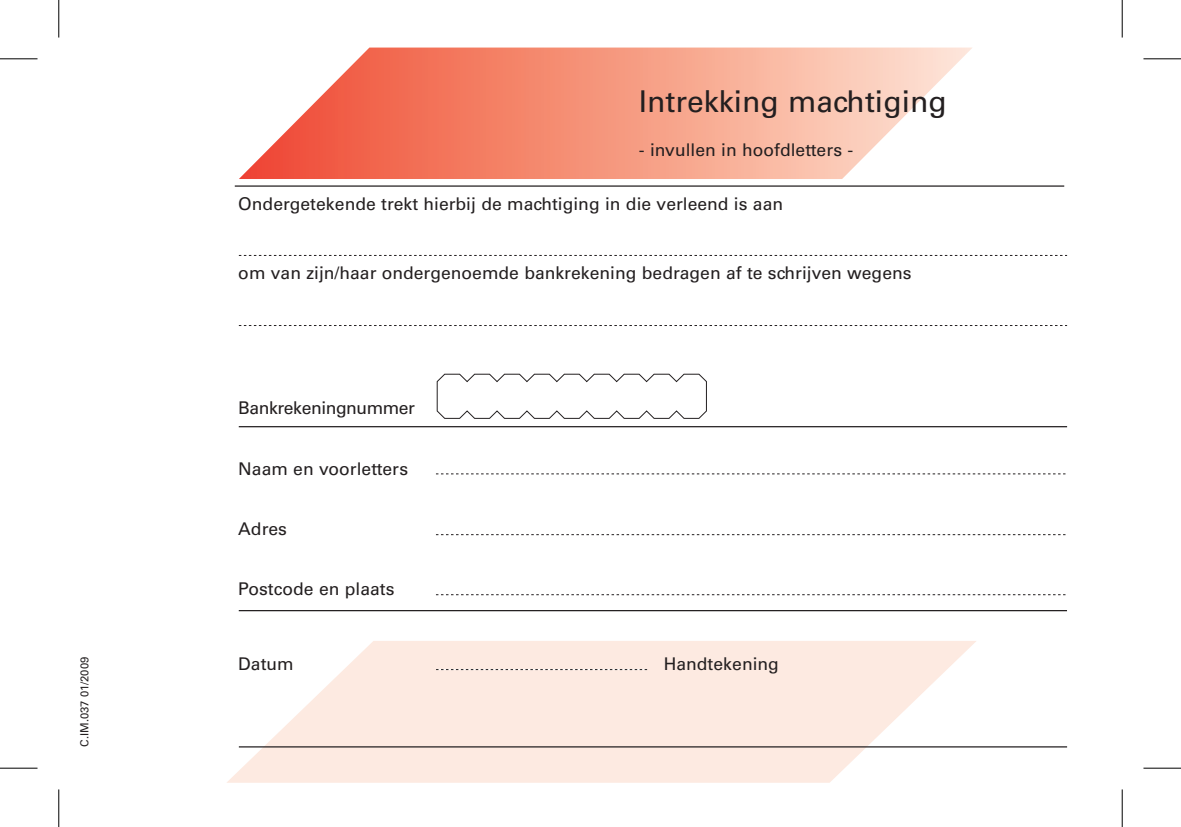
<style>
.page{position:relative;width:1181px;height:827px;background:#fff}
.page>*{position:absolute;margin:0;border:0;box-sizing:border-box;transform-origin:0 0}
.t1{font:30px "Univers";color:#231f20}
.t2{font:17.5px "Univers";color:#231f20}
.t3{font:17.5px "Univers";letter-spacing:-.025em;color:#231f20}
.t4{font:11.25px "Univers";color:#231f20}
</style>
<div class="page">
<svg style="left:239px;top:48px;width:733px;height:131px"></svg>
<svg style="left:227px;top:641px;width:749px;height:141px;fill:#fdeae1"></svg>
<hr style="left:235px;top:185px;width:829px;height:2px;background:#231f20">
<hr style="left:239px;top:609px;width:828px;height:2px;background:#231f20">
<hr style="left:239px;top:426px;width:828px;height:1px;background:#231f20">
<svg style="left:436px;top:473px;width:629px;height:1px"></svg>
<svg style="left:436px;top:534px;width:629px;height:1px"></svg>
<svg style="left:436px;top:594px;width:629px;height:1px"></svg>
<svg style="left:436px;top:373px;width:271px;height:46px"></svg>
<svg style="left:239px;top:255px;width:828px;height:1px"></svg>
<svg style="left:239px;top:325px;width:828px;height:1px"></svg>
<svg style="left:436px;top:668px;width:211px;height:1px"></svg>
<hr style="left:239px;top:746px;width:828px;height:1px;background:#231f20">
<hr style="left:0;top:58px;width:38px;height:1px;background:#000">
<hr style="left:1143px;top:58px;width:38px;height:1px;background:#000">
<hr style="left:0;top:767px;width:38px;height:1px;background:#000">
<hr style="left:1143px;top:767px;width:38px;height:1px;background:#000">
<hr style="left:58px;top:0;width:1px;height:37px;background:#000">
<hr style="left:58px;top:789px;width:1px;height:37px;background:#000">
<hr style="left:1121px;top:0;width:1px;height:37px;background:#000">
<hr style="left:1121px;top:789px;width:1px;height:37px;background:#000">
<p class="t4" style="left:78px;top:746px;width:92px;rotate:-90deg">C.IM.037 01/2009</p>
<h1 class="t1" style="left:639px;top:83px;width:309px">Intrekking machtiging</h1>
<p class="t2" style="left:639px;top:139px;width:216px">- invullen in hoofdletters -</p>
<p class="t2" style="left:238px;top:193px;width:546px">Ondergetekende trekt hierbij de machtiging in die verleend is aan</p>
<p class="t2" style="left:238px;top:262px;width:674px">om van zijn/haar ondergenoemde bankrekening bedragen af te schrijven wegens</p>
<p class="t3" style="left:238px;top:397px;width:178px">Bankrekeningnummer</p>
<p class="t2" style="left:238px;top:458px;width:171px">Naam en voorletters</p>
<p class="t2" style="left:238px;top:518px;width:50px">Adres</p>
<p class="t2" style="left:238px;top:578px;width:158px">Postcode en plaats</p>
<p class="t2" style="left:238px;top:653px;width:57px">Datum</p>
<p class="t2" style="left:664px;top:653px;width:117px">Handtekening</p>
</div>
